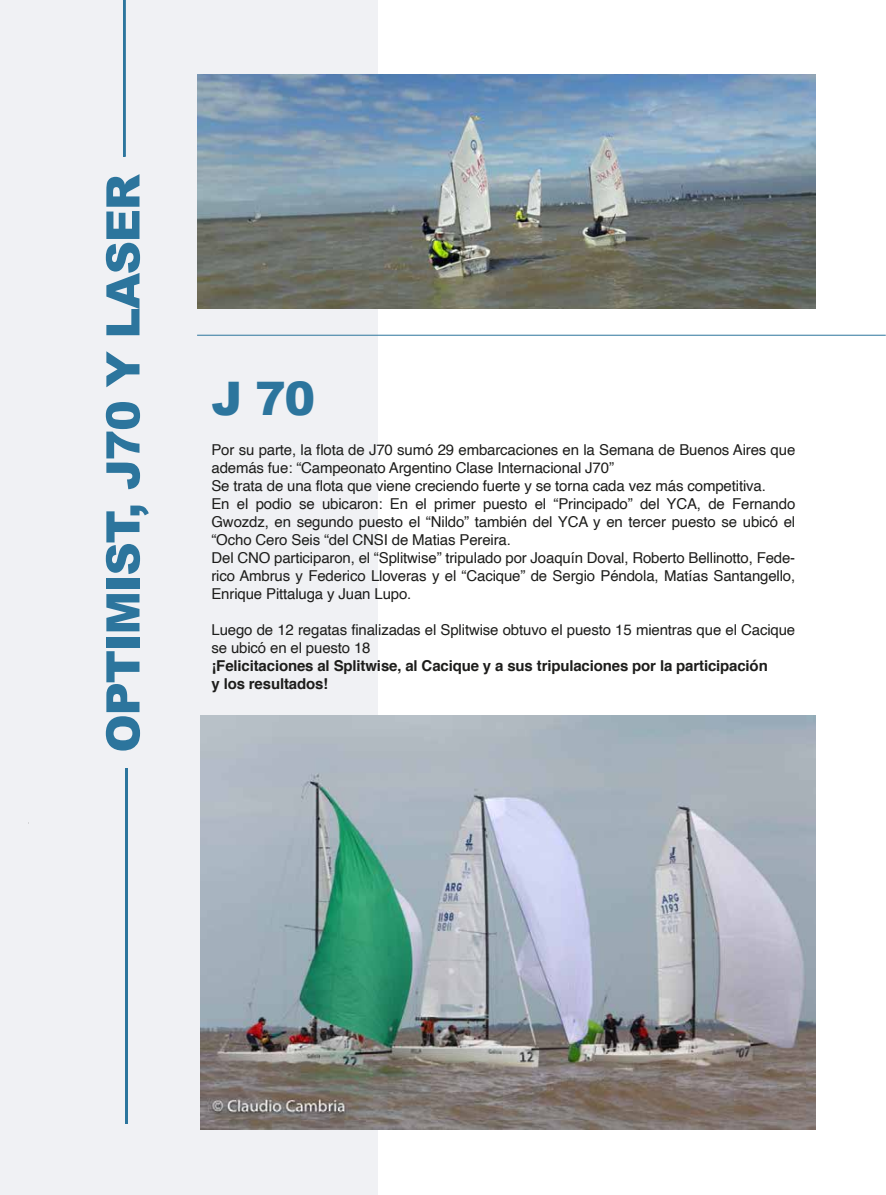
<style>
.page{position:relative;width:886px;height:1195px;background:#fff}
.page>*{position:absolute;margin:0;border:0;box-sizing:border-box;transform-origin:0 0}
.t1{font:900 46.25px "Arial";color:#2c759d}
.t2{font:15px/18px "Helvetica";letter-spacing:-.01em;color:#1d1d1b}
.t3{font:700 15px/18px "Helvetica";letter-spacing:-.01em;color:#1d1d1b}
</style>
<div class="page">
<div style="left:0;top:0;width:377px;height:1194px;background:#f0f1f4"></div>
<hr style="left:125px;top:768px;width:2px;height:355px;background:#2c759d">
<svg style="left:123px;top:0;width:3px;height:156px"></svg>
<svg style="left:106px;top:651px;width:34px;height:99px"></svg>
<div style="left:106px;top:637px;width:33px;height:10px;background:#2c759d"></div>
<svg style="left:106px;top:594px;width:33px;height:37px"></svg>
<div style="left:106px;top:578px;width:33px;height:10px;background:#2c759d"></div>
<svg style="left:106px;top:505px;width:43px;height:69px"></svg>
<svg style="left:106px;top:402px;width:34px;height:87px"></svg>
<svg style="left:106px;top:351px;width:33px;height:36px"></svg>
<svg style="left:106px;top:174px;width:34px;height:161px"></svg>
<img style="left:197px;top:74px;width:618px;height:235px">
<hr style="left:197px;top:335px;width:689px;height:1px;background:#2c759d">
<img style="left:200px;top:715px;width:615px;height:413px">
<h1 class="t1" style="left:211px;top:364px;width:105px">J 70</h1>
<p class="t2" style="left:211px;top:441px;width:585px">Por su parte, la flota de J70 sumó 29 embarcaciones en la Semana de Buenos Aires que además fue: “Campeonato Argentino Clase Internacional J70”<br>Se trata de una flota que viene creciendo fuerte y se torna cada vez más competitiva.<br>En el podio se ubicaron: En el primer puesto el “Principado” del YCA, de Fernando Gwozdz, en segundo puesto el “Nildo” también del YCA y en tercer puesto se ubicó el “Ocho Cero Seis “del CNSI de Matias Pereira.<br>Del CNO participaron, el “Splitwise” tripulado por Joaquín Doval, Roberto Bellinotto, Fede&shy;rico Ambrus y Federico Lloveras y el “Cacique” de Sergio Péndola, Matías Santangello, Enrique Pittaluga y Juan Lupo.</p>
<p class="t2" style="left:211px;top:621px;width:585px">Luego de 12 regatas finalizadas el Splitwise obtuvo el puesto 15 mientras que el Cacique se ubicó en el puesto 18</p>
<p class="t3" style="left:211px;top:657px;width:558px">¡Felicitaciones al Splitwise, al Cacique y a sus tripulaciones por la participación y los resultados!</p>
</div>
